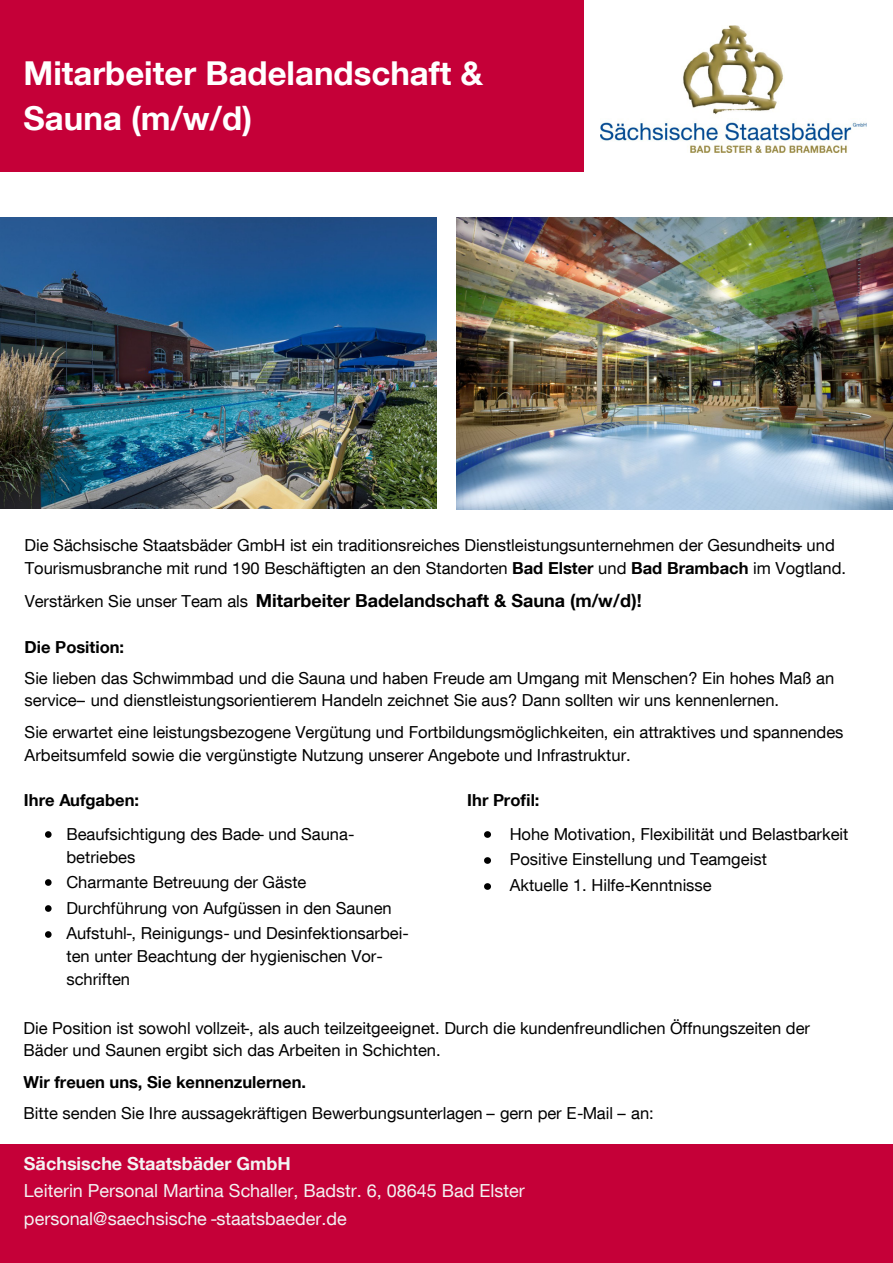
<style>
.page{position:relative;width:893px;height:1263px;background:#fff}
.page>*{position:absolute;margin:0;border:0;box-sizing:border-box;transform-origin:0 0}
.t1{font:700 33px/45.2px "Helvetica Neue LT Com";color:#fff}
.t2{font:18px/27.6px "Helvetica Neue LT Com";color:#f3f3f3}
.t3{font:700 18px "Helvetica Neue LT Com";color:#000}
.t4{font:700 18px "Helvetica Neue LT Com";color:#f3f3f3}
.t5{font:16.5px/22.5px "Helvetica Neue LT Com";color:#000}
.t6{font:700 16.5px "Helvetica Neue LT Com";color:#000}
.s1{font-weight:700}
.s2{font-weight:400;font-size:16.5px}
</style>
<div class="page">
<div style="left:0;top:0;width:583px;height:172px;background:#c50038"></div>
<img style="left:600px;top:26px;width:267px;height:127px">
<img style="left:0;top:217px;width:436px;height:292px">
<img style="left:457px;top:218px;width:436px;height:291px">
<div style="left:0;top:1144px;width:893px;height:119px;background:#c50038"></div>
<img style="left:45px;top:831px;width:7px;height:7px">
<img style="left:45px;top:879px;width:7px;height:7px">
<img style="left:45px;top:905px;width:7px;height:7px">
<img style="left:45px;top:931px;width:7px;height:7px">
<img style="left:484px;top:831px;width:7px;height:7px">
<img style="left:484px;top:857px;width:7px;height:7px">
<img style="left:484px;top:883px;width:7px;height:7px">
<h1 class="t1" style="left:24px;top:50px;width:461px">Mitarbeiter Badelandschaft &amp;<br>Sauna (m/w/d)</h1>
<p class="t5" style="left:25px;top:533px;width:823px;line-height:23.1px">Die Sächsische Staatsbäder GmbH ist ein traditionsreiches Dienstleistungsunternehmen der Gesundheits- und<br>Tourismusbranche mit rund 190 Beschäftigten an den Standorten <span class="s1">Bad Elster</span> und <span class="s1">Bad Brambach</span> im Vogtland.</p>
<p class="t3" style="left:25px;top:589px;width:619px"><span class="s2">Verstärken Sie unser Team als</span> Mitarbeiter Badelandschaft &amp; Sauna (m/w/d)!</p>
<p class="t6" style="left:25px;top:636px;width:101px">Die Position:</p>
<p class="t5" style="left:25px;top:666px;width:811px">Sie lieben das Schwimmbad und die Sauna und haben Freude am Umgang mit Menschen? Ein hohes Maß an service– und dienstleistungsorientierem Handeln zeichnet Sie aus? Dann sollten wir uns kennenlernen.</p>
<p class="t5" style="left:25px;top:720px;width:820px">Sie erwartet eine leistungsbezogene Vergütung und Fortbildungsmöglichkeiten, ein attraktives und spannendes<br>Arbeitsumfeld sowie die vergünstigte Nutzung unserer Angebote und Infrastruktur.</p>
<p class="t6" style="left:24px;top:790px;width:117px">Ihre Aufgaben:</p>
<p class="t5" style="left:66px;top:822px;width:290px;line-height:23.2px">Beaufsichtigung des Bade- und Sauna&shy;betriebes</p>
<p class="t5" style="left:66px;top:869px;width:344px;line-height:25.7px">Charmante Betreuung der Gäste<br>Durchführung von Aufgüssen in den Saunen<br>Aufstuhl-, Reinigungs- und Desinfektionsarbei-</p>
<p class="t5" style="left:66px;top:945px;width:318px">ten unter Beachtung der hygienischen Vor&shy;schriften</p>
<p class="t6" style="left:467px;top:790px;width:74px">Ihr Profil:</p>
<p class="t5" style="left:510px;top:820px;width:340px;line-height:25.8px">Hohe Motivation, Flexibilität und Belastbarkeit<br>Positive Einstellung und Teamgeist<br>Aktuelle 1. Hilfe-Kenntnisse</p>
<p class="t5" style="left:24px;top:1016px;width:788px">Die Position ist sowohl vollzeit-, als auch teilzeitgeeignet. Durch die kundenfreundlichen Öffnungszeiten der<br>Bäder und Saunen ergibt sich das Arbeiten in Schichten.</p>
<p class="t6" style="left:24px;top:1072px;width:284px">Wir freuen uns, Sie kennenzulernen.</p>
<p class="t5" style="left:24px;top:1102px;width:632px">Bitte senden Sie Ihre aussagekräftigen Bewerbungsunterlagen – gern per E-Mail – an:</p>
<p class="t4" style="left:24px;top:1152px;width:268px">Sächsische Staatsbäder GmbH</p>
<p class="t2" style="left:24px;top:1177px;width:502px">Leiterin Personal Martina Schaller, Badstr. 6, 08645 Bad Elster personal@saechsische -staatsbaeder.de</p>
</div>
